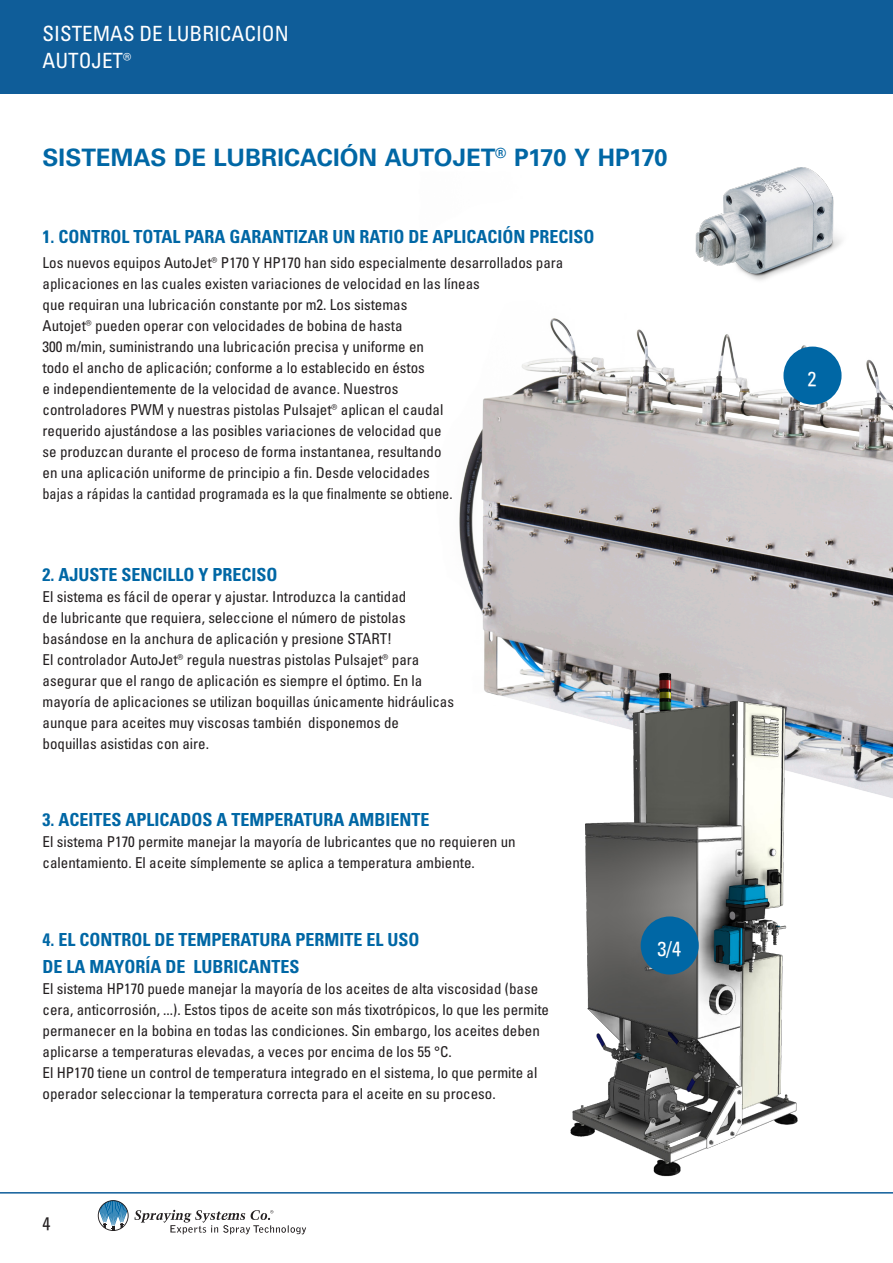
<style>
.page{position:relative;width:893px;height:1263px;background:#fff}
.page>*{position:absolute;margin:0;border:0;box-sizing:border-box;transform-origin:0 0}
.Title_in_Text{font:700 24px "Univers LT Pro 65";letter-spacing:-.005em;color:#0067a5}
.t1{font:condensed 21px/27px "Univers LT Pro";color:#fff}
.Applications{font:condensed 20.25px "Univers";color:#fff}
.Text_narrow{font:700 condensed 18px/27px "Univers LT Pro";color:#0067a5}
.Title_in_Text-2{font:700 condensed 18px "Univers LT Pro";color:#0067a5}
.t2{font:condensed 18px "Univers";color:#231f20}
.Text_narrow-2{font:condensed 15px/21px "Univers LT Pro";color:#231f20}
.Title_in_Text-3{font:condensed 15px/21px "Univers LT Pro";color:#231f20}
</style>
<div class="page">
<hr style="left:0;top:1192px;width:893px;height:1px;background:#0f5d99">
<svg style="left:98px;top:1200px;width:208px;height:34px"></svg>
<div style="left:0;top:0;width:893px;height:94px;background:#0f5d99"></div>
<img style="left:463px;top:318px;width:430px;height:294px">
<img style="left:695px;top:167px;width:147px;height:113px">
<div style="left:783px;top:347px;width:58px;height:58px;background:#0067a5;border-radius:50%"></div>
<img style="left:480px;top:612px;width:413px;height:582px">
<div style="left:641px;top:916px;width:58px;height:58px;background:#0067a5;border-radius:50%"></div>
<h2 class="t1" style="left:43px;top:19px;width:248px">SISTEMAS DE LUBRICACION<br>AUTOJET®</h2>
<p class="Title_in_Text" style="left:43px;top:141px;width:627px">SISTEMAS DE LUBRICACIÓN AUTOJET<sup>®</sup> P170 Y HP170</p>
<p class="Title_in_Text-2" style="left:43px;top:225px;width:553px">1. CONTROL TOTAL PARA GARANTIZAR UN RATIO DE APLICACIÓN PRECISO</p>
<p class="Title_in_Text-3" style="left:43px;top:252px;width:522px">Los nuevos equipos AutoJet® P170 Y HP170 han sido especialmente desarrollados para aplicaciones en las cuales existen variaciones de velocidad en las líneas<br>que requiran una lubricación constante por m2. Los sistemas<br>Autojet® pueden operar con velocidades de bobina de hasta<br>300 m/min, suministrando una lubricación precisa y uniforme en<br>todo el ancho de aplicación; conforme a lo establecido en éstos<br>e independientemente de la velocidad de avance. Nuestros<br>controladores PWM y nuestras pistolas Pulsajet® aplican el caudal<br>requerido ajustándose a las posibles variaciones de velocidad que<br>se produzcan durante el proceso de forma instantanea, resultando<br>en una aplicación uniforme de principio a fin. Desde velocidades<br>bajas a rápidas la cantidad programada es la que finalmente se obtiene.</p>
<p class="Text_narrow" style="left:43px;top:561px;width:237px">2. AJUSTE SENCILLO Y PRECISO</p>
<p class="Text_narrow-2" style="left:43px;top:586px;width:365px;text-align:justify">El sistema es fácil de operar y ajustar. Introduzca la cantidad de lubricante que requiera, seleccione el número de pistolas basándose en la anchura de aplicación y presione START!</p>
<p class="Text_narrow-2" style="left:43px;top:649px;width:413px">El controlador AutoJet® regula nuestras pistolas Pulsajet® para asegurar que el rango de aplicación es siempre el óptimo. En la mayoría de aplicaciones se utilizan boquillas únicamente hidráulicas aunque para aceites muy viscosas también disponemos de boquillas asistidas con aire.</p>
<p class="Text_narrow" style="left:43px;top:806px;width:388px">3. ACEITES APLICADOS A TEMPERATURA AMBIENTE</p>
<p class="Text_narrow-2" style="left:43px;top:831px;width:475px">El sistema P170 permite manejar la mayoría de lubricantes que no requieren un calentamiento. El aceite símplemente se aplica a temperatura ambiente.</p>
<p class="Text_narrow" style="left:43px;top:925px;width:378px">4. EL CONTROL DE TEMPERATURA PERMITE EL USO<br>DE LA MAYORÍA DE LUBRICANTES</p>
<p class="Text_narrow-2" style="left:43px;top:977px;width:508px">El sistema HP170 puede manejar la mayoría de los aceites de alta viscosidad (base cera, anticorrosión, ...). Estos tipos de aceite son más tixotrópicos, lo que les permite permanecer en la bobina en todas las condiciones. Sin embargo, los aceites deben aplicarse a temperaturas elevadas, a veces por encima de los 55 °C.</p>
<p class="Text_narrow-2" style="left:43px;top:1061px;width:496px">El HP170 tiene un control de temperatura integrado en el sistema, lo que permite al operador seleccionar la temperatura correcta para el aceite en su proceso.</p>
<p class="t2" style="left:43px;top:1212px;width:9px">4</p>
<p class="Applications" style="left:657px;top:935px;width:25px">3/4</p>
<p class="Applications" style="left:807px;top:366px;width:11px">2</p>
</div>
